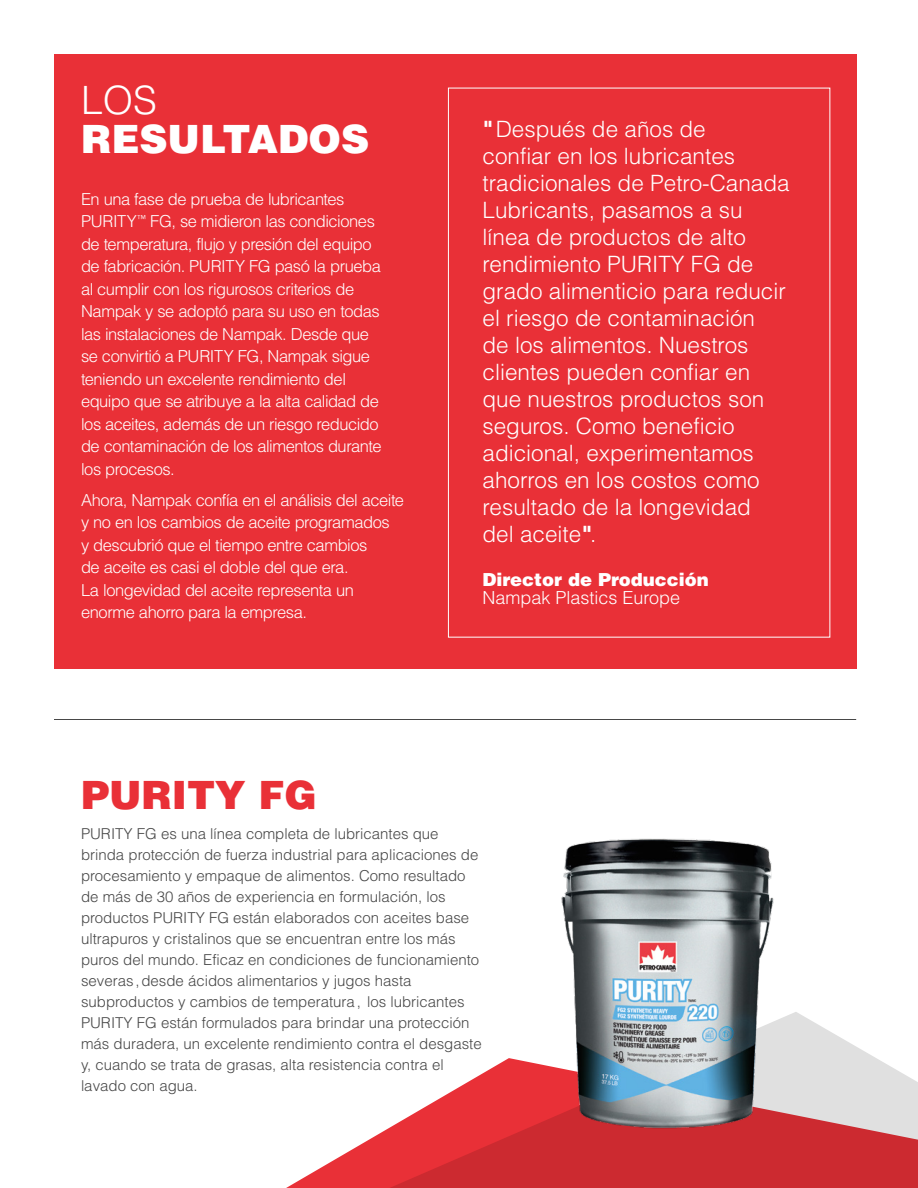
<style>
.page{position:relative;width:918px;height:1188px;background:#fff}
.page>*{position:absolute;margin:0;border:0;box-sizing:border-box;transform-origin:0 0}
.t1{font:900 39px "Helvetica LT Std";color:#fff}
.t2{font:900 39px "Helvetica LT Std";color:#e93037}
.t3{font:300 39px "Helvetica LT Std";color:#fff}
.t4{font:300 22.5px/27px "Helvetica LT Std";color:#fff}
.t5{font:900 18px "Helvetica LT Std";color:#fff}
.t6{font:300 18px "Helvetica LT Std";color:#fff}
.t7{font:300 16.5px/22.5px "Helvetica LT Std";letter-spacing:-.03em;color:#fff}
.t8{font:300 15px/21px "Helvetica LT Std";color:#474747}
.s1{font-weight:900}
</style>
<div class="page">
<svg style="left:800px;top:1014px;width:76px;height:44px"></svg>
<svg style="left:286px;top:1058px;width:632px;height:130px"></svg>
<div style="left:54px;top:54px;width:802px;height:615px;background:#e93037"></div>
<hr style="left:54px;top:719px;width:802px;height:1px;background:#474747">
<img style="left:540px;top:838px;width:260px;height:306px">
<h1 class="t3" style="left:81px;top:76px;width:77px">LOS</h1>
<h1 class="t1" style="left:81px;top:113px;width:290px">RESULTADOS</h1>
<p class="t7" style="left:81px;top:188px;width:302px">En una fase de prueba de lubricantes PURITY<sup>™</sup> FG, se midieron las condiciones de temperatura, flujo y presión del equipo de fabricación. PURITY FG pasó la prueba al cumplir con los rigurosos criterios de Nampak y se adoptó para su uso en todas las instalaciones de Nampak. Desde que se convirtió a PURITY FG, Nampak sigue teniendo un excelente rendimiento del equipo que se atribuye a la alta calidad de los aceites, además de un riesgo reducido de contaminación de los alimentos durante los procesos.</p>
<p class="t7" style="left:81px;top:489px;width:325px">Ahora, Nampak confía en el análisis del aceite y no en los cambios de aceite programados<br>y descubrió que el tiempo entre cambios<br>de aceite es casi el doble del que era.<br>La longevidad del aceite representa un enorme ahorro para la empresa.</p>
<p class="t4" style="left:483px;top:116px;width:309px"><span class="s1">"</span>Después de años de<br>confiar en los lubricantes tradicionales de Petro-Canada<br>Lubricants, pasamos a su línea de productos de alto rendimiento PURITY FG de grado alimenticio para reducir el riesgo de contaminación<br>de los alimentos. Nuestros clientes pueden confiar en que nuestros productos son seguros. Como beneficio adicional, experimentamos ahorros en los costos como resultado de la longevidad<br>del aceite<span class="s1">"</span>.</p>
<p class="t5" style="left:483px;top:568px;width:228px">Director de Producción</p>
<p class="t6" style="left:483px;top:586px;width:199px">Nampak Plastics Europe</p>
<h1 class="t2" style="left:81px;top:769px;width:238px">PURITY FG</h1>
<p class="t8" style="left:81px;top:823px;width:402px">PURITY FG es una línea completa de lubricantes que brinda protección de fuerza industrial para aplicaciones de procesamiento y empaque de alimentos. Como resultado de más de 30 años de experiencia en formulación, los productos PURITY FG están elaborados con aceites base ultrapuros y cristalinos que se encuentran entre los más puros del mundo. Eficaz en condiciones de funcionamiento severas,desde ácidos alimentarios y jugos hasta subproductos y cambios de temperatura, los lubricantes PURITY FG están formulados para brindar una protección más duradera, un excelente rendimiento contra el desgaste y, cuando se trata de grasas, alta resistencia contra el lavado con agua.</p>
</div>
